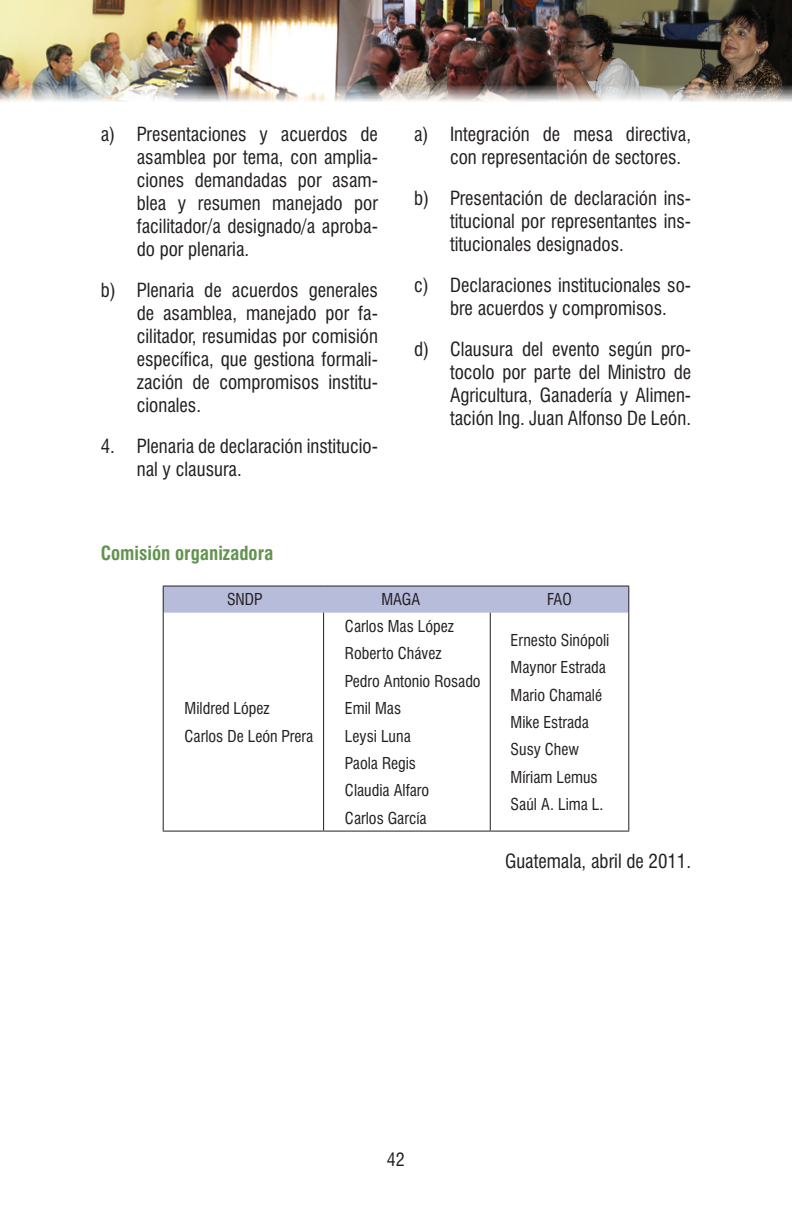
<style>
.page{position:relative;width:792px;height:1224px;background:#fff}
.page>*{position:absolute;margin:0;border:0;box-sizing:border-box;transform-origin:0 0}
.TEXTO_gral{font:condensed 19px/23px "Swiss 721 BT";color:#231f20;text-align:justify}
.TEXTO_gral-2{font:700 condensed 19px "Swiss 721 BT";color:#649350}
.t1{font:condensed 18px "Swiss 721 BT";color:#231f20}
.t2{font:condensed 16px "Swiss 721 BT";color:#231f20}
</style>
<div class="page">
<img style="left:0;top:0;width:792px;height:101px">
<svg style="left:163px;top:586px;width:466px;height:27px;background:#b5b9d7"></svg>
<hr style="left:163px;top:613px;width:1px;height:218px;background:#231f20">
<hr style="left:628px;top:613px;width:1px;height:218px;background:#231f20">
<hr style="left:163px;top:831px;width:161px;height:1px;background:#231f20">
<hr style="left:324px;top:831px;width:166px;height:1px;background:#231f20">
<hr style="left:490px;top:831px;width:139px;height:1px;background:#231f20">
<hr style="left:323px;top:613px;width:1px;height:218px;background:#231f20">
<hr style="left:490px;top:613px;width:1px;height:218px;background:#231f20">
<p class="TEXTO_gral" style="left:137px;top:122px;width:243px;text-indent:-36px">a) Presentaciones y acuerdos de asamblea por tema, con amplia&shy;ciones demandadas por asam&shy;blea y resumen manejado por facilitador/a designado/a aproba&shy;do por plenaria.</p>
<p class="TEXTO_gral" style="left:137px;top:278px;width:243px;text-indent:-36px">b) Plenaria de acuerdos generales de asamblea, manejado por fa&shy;cilitador, resumidas por comisión específica, que gestiona formali&shy;zación de compromisos institu&shy;cionales.</p>
<p class="TEXTO_gral" style="left:137px;top:434px;width:243px;text-indent:-36px">4. Plenaria de declaración institucio&shy;nal y clausura.</p>
<p class="TEXTO_gral" style="left:450px;top:122px;width:243px;text-indent:-36px">a) Integración de mesa directiva, con representación de sectores.</p>
<p class="TEXTO_gral" style="left:450px;top:186px;width:243px;text-indent:-36px">b) Presentación de declaración ins&shy;titucional por representantes ins&shy;titucionales designados.</p>
<p class="TEXTO_gral" style="left:450px;top:273px;width:243px;text-indent:-36px">c) Declaraciones institucionales so&shy;bre acuerdos y compromisos.</p>
<p class="TEXTO_gral" style="left:450px;top:337px;width:243px;text-indent:-36px">d) Clausura del evento según pro&shy;tocolo por parte del Ministro de Agricultura, Ganadería y Alimen&shy;tación Ing. Juan Alfonso De León.</p>
<p class="TEXTO_gral-2" style="left:101px;top:541px;width:174px">Comisión organizadora</p>
<p class="t2" style="left:227px;top:590px;width:37px">SNDP</p>
<p class="t2" style="left:381px;top:590px;width:40px">MAGA</p>
<p class="t2" style="left:547px;top:590px;width:26px">FAO</p>
<p class="t2" style="left:185px;top:699px;width:87px">Mildred López</p>
<p class="t2" style="left:185px;top:726px;width:130px">Carlos De León Prera</p>
<p class="t2" style="left:345px;top:617px;width:111px">Carlos Mas López</p>
<p class="t2" style="left:345px;top:644px;width:98px">Roberto Chávez</p>
<p class="t2" style="left:345px;top:671px;width:137px">Pedro Antonio Rosado</p>
<p class="t2" style="left:345px;top:699px;width:58px">Emil Mas</p>
<p class="t2" style="left:345px;top:726px;width:67px">Leysi Luna</p>
<p class="t2" style="left:345px;top:754px;width:73px">Paola Regis</p>
<p class="t2" style="left:345px;top:781px;width:86px">Claudia Alfaro</p>
<p class="t2" style="left:345px;top:808px;width:83px">Carlos García</p>
<p class="t2" style="left:511px;top:630px;width:100px">Ernesto Sinópoli</p>
<p class="t2" style="left:511px;top:658px;width:97px">Maynor Estrada</p>
<p class="t2" style="left:511px;top:685px;width:93px">Mario Chamalé</p>
<p class="t2" style="left:511px;top:713px;width:80px">Mike Estrada</p>
<p class="t2" style="left:511px;top:740px;width:70px">Susy Chew</p>
<p class="t2" style="left:511px;top:767px;width:89px">Míriam Lemus</p>
<p class="t2" style="left:511px;top:795px;width:94px">Saúl A. Lima L.</p>
<p class="TEXTO_gral" style="left:505px;top:849px;width:188px">Guatemala, abril de 2011.</p>
<p class="t1" style="left:387px;top:1148px;width:19px">42</p>
</div>
